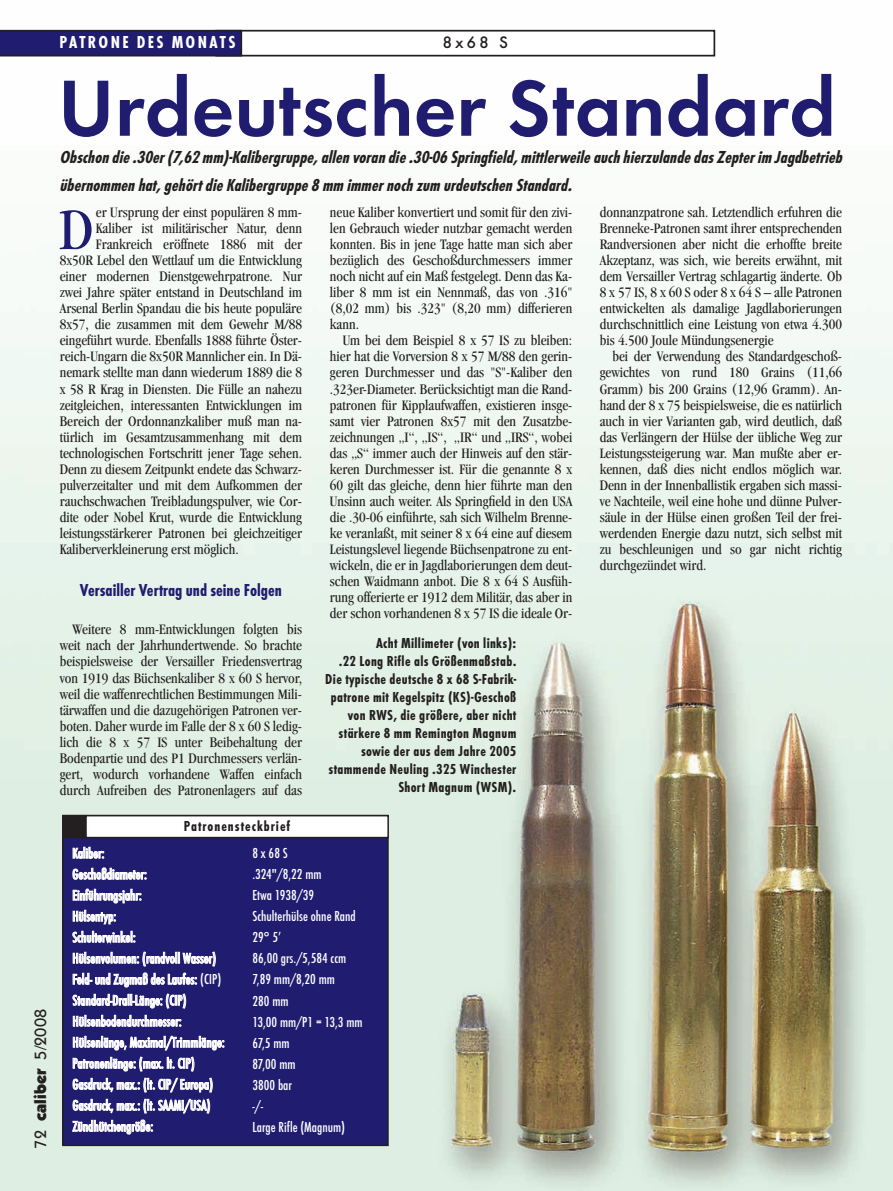
<style>
.page{position:relative;width:893px;height:1191px;background:#fff}
.page>*{position:absolute;margin:0;border:0;box-sizing:border-box;transform-origin:0 0}
.t1{font:700 82.5px "Function";color:#201c70}
.t2{font:condensed 60.3px "Garamond";color:#201c70}
.t3{font:italic 700 18px/28.5px "Function Cond";color:#231f20}
.t4{font:700 18px "Function Cond";color:#201c70}
.t5{font:700 18px "Function Cond";letter-spacing:.13em;color:#fff}
.t6{font:500 17.25px "Function";color:#231f20}
.t7{font:500 16.5px "Itc Kabel";color:#231f20}
.t8{font:condensed 15px/16px "Garamond";color:#231f20;text-align:justify}
.t9{font:15px "Function Cond";color:#fff}
.t10{font:700 15px/18px "Function Cond";letter-spacing:.02em;color:#231f20;text-align:right}
.t11{font:700 15px "Function Cond";letter-spacing:.065em;color:#231f20}
.s1{font-weight:900}
</style>
<div class="page">
<img style="left:0;top:29px;width:893px;height:1162px">
<div style="left:216px;top:31px;width:498px;height:25px;background:#fff"></div>
<div style="left:215px;top:30px;width:500px;height:26px;border:2px solid #231f20"></div>
<svg style="left:0;top:30px;width:242px;height:26px;background:#201c66"></svg>
<div style="left:63px;top:815px;width:325px;height:330px;background:#201c70"></div>
<div style="left:62px;top:815px;width:327px;height:331px;border:2px solid #231f20"></div>
<div style="left:86px;top:815px;width:302px;height:22px;background:#fff"></div>
<div style="left:85px;top:815px;width:304px;height:23px;border:2px solid #231f20"></div>
<div style="left:64px;top:816px;width:21px;height:21px;background:#231f20"></div>
<div style="left:63px;top:815px;width:23px;height:23px;border:2px solid #231f20"></div>
<p class="t7" style="left:31px;top:1148px;width:141px;rotate:-90deg">72 <span class="s1">caliber</span> 5/2008</p>
<p class="t5" style="left:59px;top:35px;width:178px">PATRONE DES MONATS</p>
<p class="t6" style="left:442px;top:32px;width:67px">8x68 S</p>
<h1 class="t1" style="left:58px;top:59px;width:780px">Urdeutscher Standard</h1>
<p class="t3" style="left:60px;top:144px;width:784px">Obschon die .30er (7,62 mm)-Kalibergruppe, allen voran die .30-06 Springfield, mittlerweile auch hierzulande das Zepter im Jagdbetrieb übernommen hat, gehört die Kalibergruppe 8 mm immer noch zum urdeutschen Standard.</p>
<p class="t8" style="left:330px;top:205px;width:244px">neue Kaliber konvertiert und somit für den zivi&shy;len Gebrauch wieder nutzbar gemacht werden konnten. Bis in jene Tage hatte man sich aber bezüglich des Geschoßdurchmessers immer noch nicht auf ein Maß festgelegt. Denn das Ka&shy;liber 8 mm ist ein Nennmaß, das von .316" (8,02 mm) bis .323" (8,20 mm) differieren kann.</p>
<p class="t8" style="left:330px;top:333px;width:244px;text-indent:13px">Um bei dem Beispiel 8 x 57 IS zu bleiben: hier hat die Vorversion 8 x 57 M/88 den gerin&shy;geren Durchmesser und das "S"-Kaliber den .323er-Diameter. Berücksichtigt man die Rand&shy;patronen für Kipplaufwaffen, existieren insge&shy;samt vier Patronen 8x57 mit den Zusatzbe&shy;zeichnungen „I“, „IS“, „IR“ und „IRS“, wobei das „S“ immer auch der Hinweis auf den stär&shy;keren Durchmesser ist. Für die genannte 8 x 60 gilt das gleiche, denn hier führte man den Unsinn auch weiter. Als Springfield in den USA die .30-06 einführte, sah sich Wilhelm Brenne&shy;ke veranlaßt, mit seiner 8 x 64 eine auf diesem Leistungslevel liegende Büchsenpatrone zu ent&shy;wickeln, die er in Jagdlaborierungen dem deut&shy;schen Waidmann anbot. Die 8 x 64 S Ausfüh&shy;rung offerierte er 1912 dem Militär, das aber in der schon vorhandenen 8 x 57 IS die ideale Or-</p>
<h2 class="t2" style="left:60px;top:201px;width:35px">D</h2>
<p class="t8" style="left:96px;top:205px;width:208px">er Ursprung der einst populären 8 mm-</p>
<p class="t8" style="left:600px;top:205px;width:244px">donnanzpatrone sah. Letztendlich erfuhren die Brenneke-Patronen samt ihrer entsprechenden Randversionen aber nicht die erhoffte breite Akzeptanz, was sich, wie bereits erwähnt, mit dem Versailler Vertrag schlagartig änderte. Ob 8 x 57 IS, 8 x 60 S oder 8 x 64 S – alle Patronen entwickelten als damalige Jagdlaborierungen durchschnittlich eine Leistung von etwa 4.300 bis 4.500 Joule Mündungsenergie</p>
<p class="t8" style="left:600px;top:349px;width:244px;text-indent:13px">bei der Verwendung des Standardgeschoß&shy;gewichtes von rund 180 Grains (11,66<br>Gramm) bis 200 Grains (12,96 Gramm). An&shy;hand der 8 x 75 beispielsweise, die es natürlich auch in vier Varianten gab, wird deutlich, daß das Verlängern der Hülse der übliche Weg zur Leistungssteigerung war. Man mußte aber er&shy;kennen, daß dies nicht endlos möglich war.<br>Denn in der Innenballistik ergaben sich massi&shy;ve Nachteile, weil eine hohe und dünne Pulver&shy;säule in der Hülse einen großen Teil der frei&shy;werdenden Energie dazu nutzt, sich selbst mit zu beschleunigen und so gar nicht richtig durchgezündet wird.</p>
<p class="t8" style="left:96px;top:221px;width:208px">Kaliber ist militärischer Natur, denn</p>
<p class="t8" style="left:96px;top:237px;width:208px">Frankreich eröffnete 1886 mit der</p>
<p class="t8" style="left:60px;top:253px;width:244px">8x50R Lebel den Wettlauf um die Entwicklung</p>
<p class="t8" style="left:60px;top:269px;width:244px">einer modernen Dienstgewehrpatrone. Nur</p>
<p class="t8" style="left:60px;top:285px;width:244px">zwei Jahre später entstand in Deutschland im</p>
<p class="t8" style="left:60px;top:301px;width:244px">Arsenal Berlin Spandau die bis heute populäre</p>
<p class="t8" style="left:60px;top:317px;width:244px">8x57, die zusammen mit dem Gewehr M/88</p>
<p class="t8" style="left:60px;top:333px;width:244px">eingeführt wurde. Ebenfalls 1888 führte Öster-</p>
<p class="t8" style="left:60px;top:349px;width:244px">reich-Ungarn die 8x50R Mannlicher ein. In Dä-</p>
<p class="t8" style="left:60px;top:365px;width:244px">nemark stellte man dann wiederum 1889 die 8</p>
<p class="t8" style="left:60px;top:381px;width:244px">x 58 R Krag in Diensten. Die Fülle an nahezu</p>
<p class="t8" style="left:60px;top:397px;width:244px">zeitgleichen, interessanten Entwicklungen im</p>
<p class="t8" style="left:60px;top:413px;width:244px">Bereich der Ordonnanzkaliber muß man na-</p>
<p class="t8" style="left:60px;top:429px;width:244px">türlich im Gesamtzusammenhang mit dem</p>
<p class="t8" style="left:60px;top:445px;width:244px">technologischen Fortschritt jener Tage sehen.</p>
<p class="t8" style="left:60px;top:461px;width:244px">Denn zu diesem Zeitpunkt endete das Schwarz-</p>
<p class="t8" style="left:60px;top:477px;width:244px">pulverzeitalter und mit dem Aufkommen der</p>
<p class="t8" style="left:60px;top:493px;width:244px">rauchschwachen Treibladungspulver, wie Cor-</p>
<p class="t8" style="left:60px;top:509px;width:244px">dite oder Nobel Krut, wurde die Entwicklung</p>
<p class="t8" style="left:60px;top:526px;width:244px">leistungsstärkerer Patronen bei gleichzeitiger</p>
<p class="t8" style="left:60px;top:542px;width:181px">Kaliberverkleinerung erst möglich.</p>
<p class="t4" style="left:80px;top:582px;width:203px">Versailler Vertrag und seine Folgen</p>
<p class="t8" style="left:60px;top:622px;width:244px;text-indent:13px">Weitere 8 mm-Entwicklungen folgten bis weit nach der Jahrhundertwende. So brachte beispielsweise der Versailler Friedensvertrag von 1919 das Büchsenkaliber 8 x 60 S hervor, weil die waffenrechtlichen Bestimmungen Mili&shy;tärwaffen und die dazugehörigen Patronen ver&shy;boten. Daher wurde im Falle der 8 x 60 S ledig&shy;lich die 8 x 57 IS unter Beibehaltung der Bodenpartie und des P1 Durchmessers verlän&shy;gert, wodurch vorhandene Waffen einfach durch Aufreiben des Patronenlagers auf das</p>
<p class="t10" style="left:325px;top:635px;width:193px">Acht Millimeter (von links):<br>.22 Long Rifle als Größenmaßstab.<br>Die typische deutsche 8 x 68 S-Fabrik&shy;patrone mit Kegelspitz (KS)-Geschoß von RWS, die größere, aber nicht stärkere 8 mm Remington Magnum sowie der aus dem Jahre 2005 stammende Neuling .325 Winchester<br>Short Magnum (WSM).</p>
<p class="t11" style="left:184px;top:820px;width:108px">Patronensteckbrief</p>
<p class="t9" style="left:72px;top:847px;width:34px">Kaliber:</p>
<p class="t9" style="left:252px;top:847px;width:37px">8 x 68 S</p>
<p class="t9" style="left:72px;top:868px;width:76px">Geschoßdiameter:</p>
<p class="t9" style="left:252px;top:868px;width:71px">.324"/8,22 mm</p>
<p class="t9" style="left:72px;top:889px;width:71px">Einführungsjahr:</p>
<p class="t9" style="left:252px;top:889px;width:63px">Etwa 1938/39</p>
<p class="t9" style="left:72px;top:910px;width:45px">Hülsentyp:</p>
<p class="t9" style="left:252px;top:910px;width:105px">Schulterhülse ohne Rand</p>
<p class="t9" style="left:72px;top:931px;width:65px">Schulterwinkel:</p>
<p class="t9" style="left:252px;top:931px;width:30px">29° 5’</p>
<p class="t9" style="left:72px;top:952px;width:145px">Hülsenvolumen: (randvoll Wasser)</p>
<p class="t9" style="left:252px;top:952px;width:95px">86,00 grs./5,584 ccm</p>
<p class="t9" style="left:72px;top:973px;width:150px">Feld- und Zugmaß des Laufes: (CIP)</p>
<p class="t9" style="left:252px;top:973px;width:84px">7,89 mm/8,20 mm</p>
<p class="t9" style="left:72px;top:994px;width:115px">Standard-Drall-Länge: (CIP)</p>
<p class="t9" style="left:253px;top:994px;width:38px">280 mm</p>
<p class="t9" style="left:73px;top:1015px;width:111px">Hülsenbodendurchmesser:</p>
<p class="t9" style="left:253px;top:1015px;width:112px">13,00 mm/P1 = 13,3 mm</p>
<p class="t9" style="left:73px;top:1036px;width:154px">Hülsenlänge, Maximal/Trimmlänge:</p>
<p class="t9" style="left:253px;top:1036px;width:38px">67,5 mm</p>
<p class="t9" style="left:72px;top:1057px;width:124px">Patronenlänge: (max. lt. CIP)</p>
<p class="t9" style="left:252px;top:1057px;width:45px">87,00 mm</p>
<p class="t9" style="left:72px;top:1078px;width:142px">Gasdruck, max.: (lt. CIP/ Europa)</p>
<p class="t9" style="left:253px;top:1078px;width:41px">3800 bar</p>
<p class="t9" style="left:72px;top:1099px;width:139px">Gasdruck, max.: (lt. SAAMI/USA)</p>
<p class="t9" style="left:253px;top:1099px;width:12px">-/-</p>
<p class="t9" style="left:73px;top:1120px;width:82px">Zündhütchengröße:</p>
<p class="t9" style="left:253px;top:1120px;width:94px">Large Rifle (Magnum)</p>
</div>
